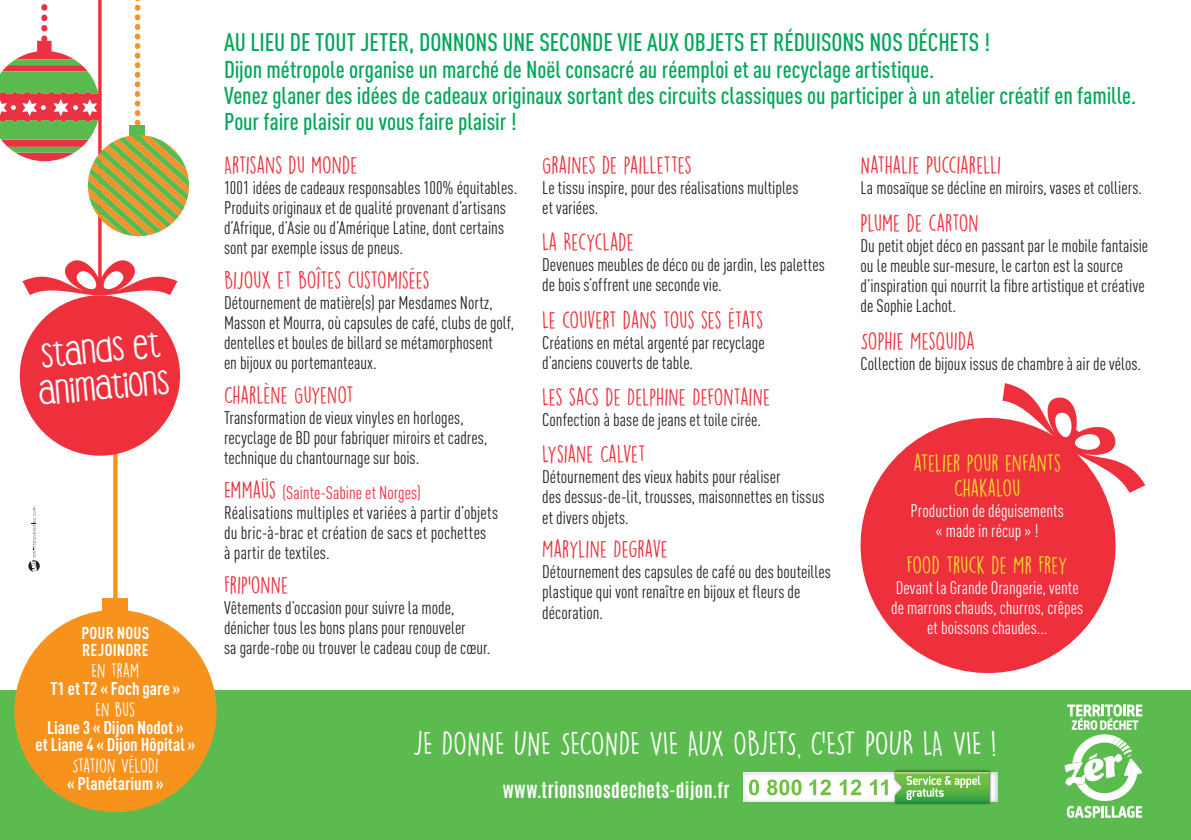
<style>
.page{position:relative;width:1191px;height:840px;background:#fff}
.page>*{position:absolute;margin:0;border:0;box-sizing:border-box;transform-origin:0 0}
.t1{font:31px "DK Lemon Yellow Sun";letter-spacing:-.01em;color:#fff}
.t2{font:500 condensed 25px "DINOT";letter-spacing:-.005em;color:#00a758}
.t3{font:500 condensed 24px/26px "DINOT";color:#00a758}
.t4{font:22.8px/37.2px "DJB Coffee Shoppe Espresso";color:#fff}
.t5{font:22px "DK Lemon Yellow Sun";letter-spacing:-.015em;color:#ee2f3c}
.t6{font:22px/24px "DK Lemon Yellow Sun";letter-spacing:-.02em;color:#f2db30;text-align:center}
.t7{font:700 condensed 18.2px/17px "DINOT";color:#fff;text-align:center}
.t8{font:18.2px "DK Lemon Yellow Sun";letter-spacing:-.01em;color:#fff}
.t9{font:condensed 18px/20px "DINOT";letter-spacing:.005em;color:#231f20}
.t10{font:condensed 18px/20px "DINOT";color:#fff;text-align:center}
.t11{font:700 18px "Antonio";letter-spacing:.02em;color:#fff}
.t12{font:700 condensed 17px/17px "DINOT";letter-spacing:.01em;color:#fff}
.s1{font-family:"DK Lemon Yellow Sun";font-stretch:normal;font-size:22px;color:#ee2f3c}
.s2{color:#ee2f3c}
</style>
<div class="page">
<div style="left:0;top:689px;width:1191px;height:150px;background:#5cbb4f"></div>
<div style="left:14px;top:609px;width:202px;height:202px;background:#f7931d;border-radius:50%"></div>
<div style="left:103px;top:597px;width:25px;height:19px;background:#f7931d"></div>
<div style="left:113px;top:324px;width:5px;height:282px;background:#f7931d"></div>
<svg style="left:22px;top:236px;width:155px;height:59px"></svg>
<div style="left:20px;top:295px;width:160px;height:160px;background:#ee2f3c;border-radius:50%"></div>
<img style="left:743px;top:772px;width:149px;height:29px">
<img style="left:992px;top:772px;width:5px;height:29px">
<svg style="left:749px;top:779px;width:10px;height:16px"></svg>
<svg style="left:767px;top:779px;width:34px;height:16px"></svg>
<svg style="left:809px;top:779px;width:21px;height:15px"></svg>
<svg style="left:839px;top:779px;width:22px;height:15px"></svg>
<svg style="left:870px;top:779px;width:17px;height:15px"></svg>
<img style="left:892px;top:769px;width:100px;height:36px">
<svg style="left:895px;top:771px;width:94px;height:31px"></svg>
<svg style="left:0;top:0;width:189px;height:236px"></svg>
<svg style="left:28px;top:506px;width:12px;height:65px"></svg>
<svg style="left:1064px;top:704px;width:78px;height:113px"></svg>
<svg style="left:860px;top:417px;width:271px;height:257px;fill:#ee2f3c"></svg>
<svg style="left:1002px;top:383px;width:143px;height:109px"></svg>
<p class="t4" style="left:35px;top:341px;width:132px;rotate:-5deg">stands et animations</p>
<p class="t12" style="left:81px;top:624px;width:69px">POUR NOUS<br>REJOINDRE</p>
<p class="t8" style="left:92px;top:659px;width:49px">EN TRAM</p>
<p class="t7" style="left:51px;top:679px;width:131px">T1 et T2 « Foch gare »</p>
<p class="t8" style="left:96px;top:698px;width:41px">EN BUS</p>
<p class="t7" style="left:36px;top:718px;width:161px">Liane 3 « Dijon Nodot »<br>et Liane 4 « Dijon Hôpital »</p>
<p class="t8" style="left:72px;top:754px;width:88px">STATION VÉLODI</p>
<p class="t7" style="left:67px;top:774px;width:98px">« Planétarium »</p>
<h2 class="t2" style="left:224px;top:28px;width:767px">AU LIEU DE TOUT JETER, DONNONS UNE SECONDE VIE AUX OBJETS ET RÉDUISONS NOS DÉCHETS !</h2>
<p class="t3" style="left:224px;top:56px;width:913px">Dijon métropole organise un marché de Noël consacré au réemploi et au recyclage artistique.<br>Venez glaner des idées de cadeaux originaux sortant des circuits classiques ou participer à un atelier créatif en famille.<br>Pour faire plaisir ou vous faire plaisir !</p>
<p class="t5" style="left:224px;top:151px;width:135px">ARTISANS DU MONDE</p>
<p class="t9" style="left:224px;top:177px;width:295px">1001 idées de cadeaux responsables 100% équitables.<br>Produits originaux et de qualité provenant d’artisans d’Afrique, d’Asie ou d’Amérique Latine, dont certains sont par exemple issus de pneus.</p>
<p class="t5" style="left:224px;top:266px;width:207px">BIJOUX ET BOÎTES CUSTOMISÉES</p>
<p class="t9" style="left:224px;top:292px;width:291px">Détournement de matière(s) par Mesdames Nortz, Masson et Mourra, où capsules de café, clubs de golf, dentelles et boules de billard se métamorphosent<br>en bijoux ou portemanteaux.</p>
<p class="t5" style="left:224px;top:381px;width:131px">CHARLÈNE GUYENOT</p>
<p class="t9" style="left:224px;top:407px;width:265px">Transformation de vieux vinyles en horloges, recyclage de BD pour fabriquer miroirs et cadres, technique du chantournage sur bois.</p>
<p class="t9" style="left:224px;top:482px;width:276px"><span class="s1">EMMAÜS</span> <span class="s2">(Sainte-Sabine et Norges)<br></span>Réalisations multiples et variées à partir d’objets du bric-à-brac et création de sacs et pochettes<br>à partir de textiles.</p>
<p class="t5" style="left:224px;top:571px;width:66px">FRIP’ONNE</p>
<p class="t9" style="left:224px;top:597px;width:268px">Vêtements d’occasion pour suivre la mode, dénicher tous les bons plans pour renouveler<br>sa garde-robe ou trouver le cadeau coup de cœur.</p>
<p class="t5" style="left:542px;top:151px;width:151px">GRAINES DE PAILLETTES</p>
<p class="t9" style="left:542px;top:177px;width:258px">Le tissu inspire, pour des réalisations multiples et variées.</p>
<p class="t5" style="left:542px;top:229px;width:93px">LA RECYCLADE</p>
<p class="t9" style="left:542px;top:255px;width:284px">Devenues meubles de déco ou de jardin, les palettes de bois s’offrent une seconde vie.</p>
<p class="t5" style="left:542px;top:306px;width:223px">LE COUVERT DANS TOUS SES ÉTATS</p>
<p class="t9" style="left:542px;top:332px;width:224px">Créations en métal argenté par recyclage d’anciens couverts de table.</p>
<p class="t5" style="left:542px;top:383px;width:230px">LES SACS DE DELPHINE DEFONTAINE</p>
<p class="t9" style="left:542px;top:409px;width:220px">Confection à base de jeans et toile cirée.</p>
<p class="t5" style="left:542px;top:441px;width:105px">LYSIANE CALVET</p>
<p class="t9" style="left:542px;top:467px;width:284px">Détournement des vieux habits pour réaliser<br>des dessus-de-lit, trousses, maisonnettes en tissus et divers objets.</p>
<p class="t5" style="left:542px;top:536px;width:128px">MARYLINE DEGRAVE</p>
<p class="t9" style="left:542px;top:561px;width:290px">Détournement des capsules de café ou des bouteilles plastique qui vont renaître en bijoux et fleurs de décoration.</p>
<p class="t5" style="left:860px;top:151px;width:142px">NATHALIE PUCCIARELLI</p>
<p class="t9" style="left:860px;top:177px;width:283px">La mosaïque se décline en miroirs, vases et colliers.</p>
<p class="t5" style="left:860px;top:209px;width:120px">PLUME DE CARTON</p>
<p class="t9" style="left:860px;top:235px;width:289px">Du petit objet déco en passant par le mobile fantaisie ou le meuble sur-mesure, le carton est la source d’inspiration qui nourrit la fibre artistique et créative de Sophie Lachot.</p>
<p class="t5" style="left:860px;top:327px;width:116px">SOPHIE MESQUIDA</p>
<p class="t9" style="left:860px;top:353px;width:282px">Collection de bijoux issus de chambre à air de vélos.</p>
<p class="t6" style="left:913px;top:451px;width:149px">ATELIER POUR ENFANTS<br>CHAKALOU</p>
<p class="t10" style="left:910px;top:500px;width:155px">Production de déguisements « made in récup » !</p>
<p class="t6" style="left:906px;top:552px;width:162px">FOOD TRUCK DE MR FREY</p>
<p class="t10" style="left:891px;top:577px;width:194px">Devant la Grande Orangerie, vente de marrons chauds, churros, crêpes et boissons chaudes...</p>
<h1 class="t1" style="left:413px;top:723px;width:585px">JE DONNE UNE SECONDE VIE AUX OBJETS, C’EST POUR LA VIE !</h1>
<p class="t11" style="left:503px;top:775px;width:228px">www.trionsnosdechets-dijon.fr</p>
</div>
